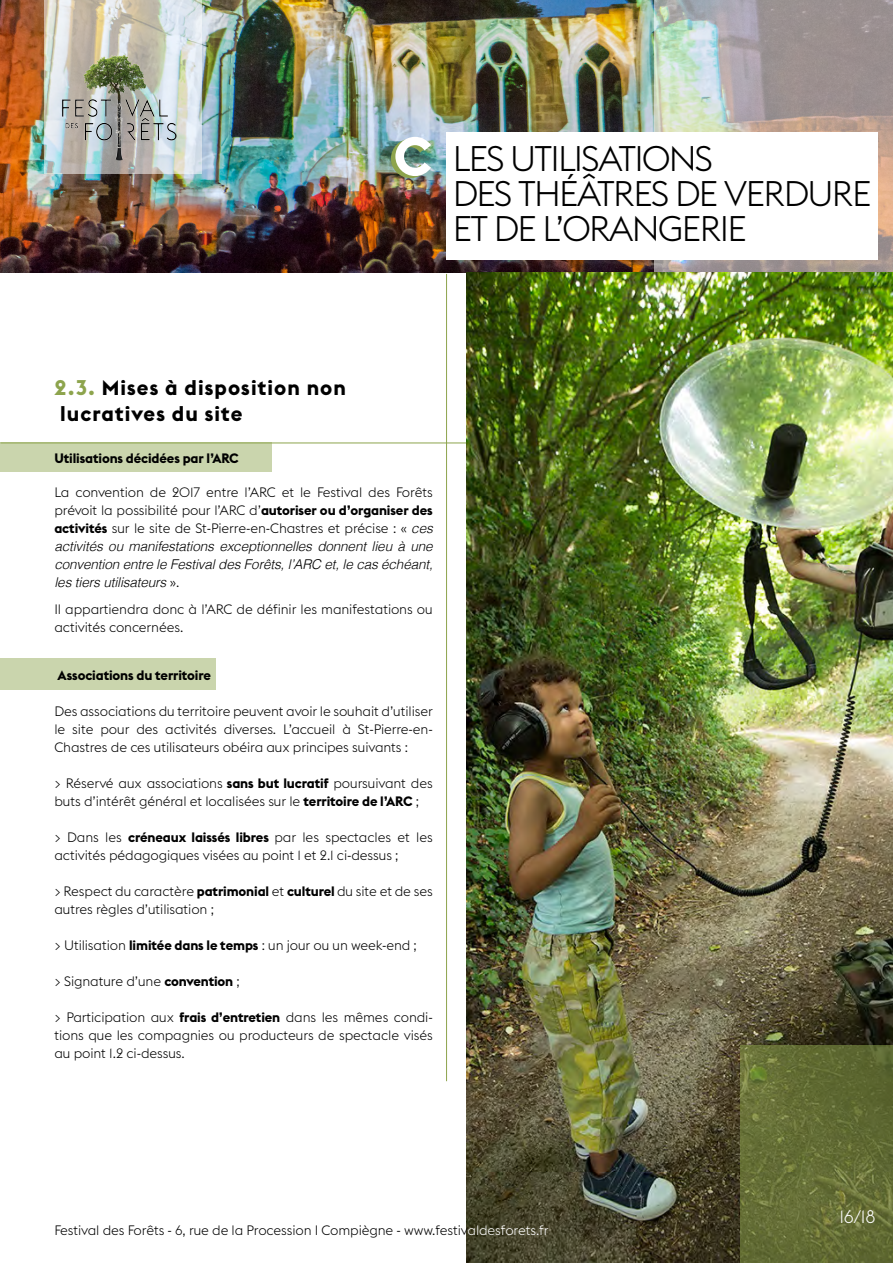
<style>
.page{position:relative;width:893px;height:1263px;background:#fff}
.page>*{position:absolute;margin:0;border:0;box-sizing:border-box;transform-origin:0 0}
.t1{font:700 54px "Euclid Flex";color:#fff}
.t2{font:300 35.1px/35.1px "Euclid Flex";letter-spacing:-.05em;color:#000}
.t3{font:700 21px/25.2px "Euclid Flex";letter-spacing:.05em;color:#000}
.t4{font:300 18px "Euclid Flex";color:#fff}
.t5{font:300 13.5px/18px "Euclid Flex";letter-spacing:-.01em;color:#000}
.t6{font:italic 300 13.5px/18px "Helvetica";letter-spacing:-.01em;color:#000;text-align:justify}
.t7{font:700 13.5px "Euclid Flex";letter-spacing:-.01em;color:#000}
.s1{color:#8da44d}
.s2{font-weight:700}
.s3{font-family:"Helvetica";font-style:italic}
.s4{font-family:"Euclid Flex";font-style:normal}
.s5{color:#fff}
</style>
<div class="page">
<div style="left:0;top:658px;width:216px;height:32px;background:#cad5ad"></div>
<div style="left:0;top:443px;width:272px;height:29px;background:#cad5ad"></div>
<img style="left:0;top:0;width:654px;height:273px">
<svg style="left:45px;top:0;width:157px;height:174px;background:#d0d1ca"></svg>
<img style="left:54px;top:52px;width:139px;height:113px">
<svg style="left:654px;top:0;width:239px;height:273px;background:#aea8a2"></svg>
<div style="left:446px;top:132px;width:431px;height:128px;background:#fff"></div>
<hr style="left:446px;top:274px;width:1px;height:807px;background:#8da44d">
<img style="left:466px;top:273px;width:427px;height:990px">
<hr style="left:0;top:443px;width:466px;height:1px;background:#8da44d">
<svg style="left:740px;top:1045px;width:153px;height:218px;background:#646d35"></svg>
<h1 class="t1" style="left:394px;top:125px;width:40px">C</h1>
<h2 class="t2" style="left:453px;top:141px;width:420px">LES UTILISATIONS<br>DES THÉÂTRES DE VERDURE<br>ET DE L’ORANGERIE</h2>
<h3 class="t3" style="left:54px;top:375px;width:293px"><span class="s1">2.3.</span> Mises à disposition non lucratives du site</h3>
<p class="t7" style="left:54px;top:450px;width:186px">Utilisations décidées par l’ARC</p>
<p class="t5" style="left:54px;top:484px;width:380px;text-align:justify">La convention de 2017 entre l’ARC et le Festival des Forêts prévoit la possibilité pour l’ARC d’<span class="s2">autoriser ou d’organiser des activités</span> sur le site de St-Pierre-en-Chastres et précise : « <span class="s3">ces</span></p>
<p class="t6" style="left:54px;top:537px;width:380px">activités ou manifestations exceptionnelles donnent lieu à une convention entre le Festival des Forêts, l’ARC et, le cas échéant, les tiers utilisateurs <span class="s4">».</span></p>
<p class="t5" style="left:54px;top:601px;width:380px">Il appartiendra donc à l’ARC de définir les manifestations ou activités concernées.</p>
<p class="t7" style="left:58px;top:667px;width:155px">Associations du territoire</p>
<p class="t5" style="left:54px;top:703px;width:380px;text-align:justify">Des associations du territoire peuvent avoir le souhait d’utiliser le site pour des activités diverses. L’accueil à St-Pierre-en-Chastres de ces utilisateurs obéira aux principes suivants :</p>
<p class="t5" style="left:54px;top:775px;width:380px">&gt; Réservé aux associations <span class="s2">sans but lucratif</span> poursuivant des buts d’intérêt général et localisées sur le <span class="s2">territoire de l’ARC</span> ;</p>
<p class="t5" style="left:54px;top:829px;width:380px">&gt; Dans les <span class="s2">créneaux laissés libres</span> par les spectacles et les activités pédagogiques visées au point 1 et 2.1 ci-dessus ;</p>
<p class="t5" style="left:54px;top:883px;width:380px">&gt; Respect du caractère <span class="s2">patrimonial</span> et <span class="s2">culturel</span> du site et de ses autres règles d’utilisation ;</p>
<p class="t5" style="left:54px;top:937px;width:364px">&gt; Utilisation <span class="s2">limitée dans le temps</span> : un jour ou un week-end ;</p>
<p class="t5" style="left:54px;top:973px;width:187px">&gt; Signature d’une <span class="s2">convention</span> ;</p>
<p class="t5" style="left:54px;top:1009px;width:380px;text-align:justify">&gt; Participation aux <span class="s2">frais d’entretien</span> dans les mêmes condi&shy;tions que les compagnies ou producteurs de spectacle visés au point 1.2 ci-dessus.</p>
<h3 class="t4" style="left:839px;top:1206px;width:38px">16/18</h3>
<p class="t5" style="left:54px;top:1221px;width:496px">Festival des Forêts - 6, rue de la Procession I Compiègne - www.festiv<span class="s5">aldesforets.fr</span></p>
</div>
